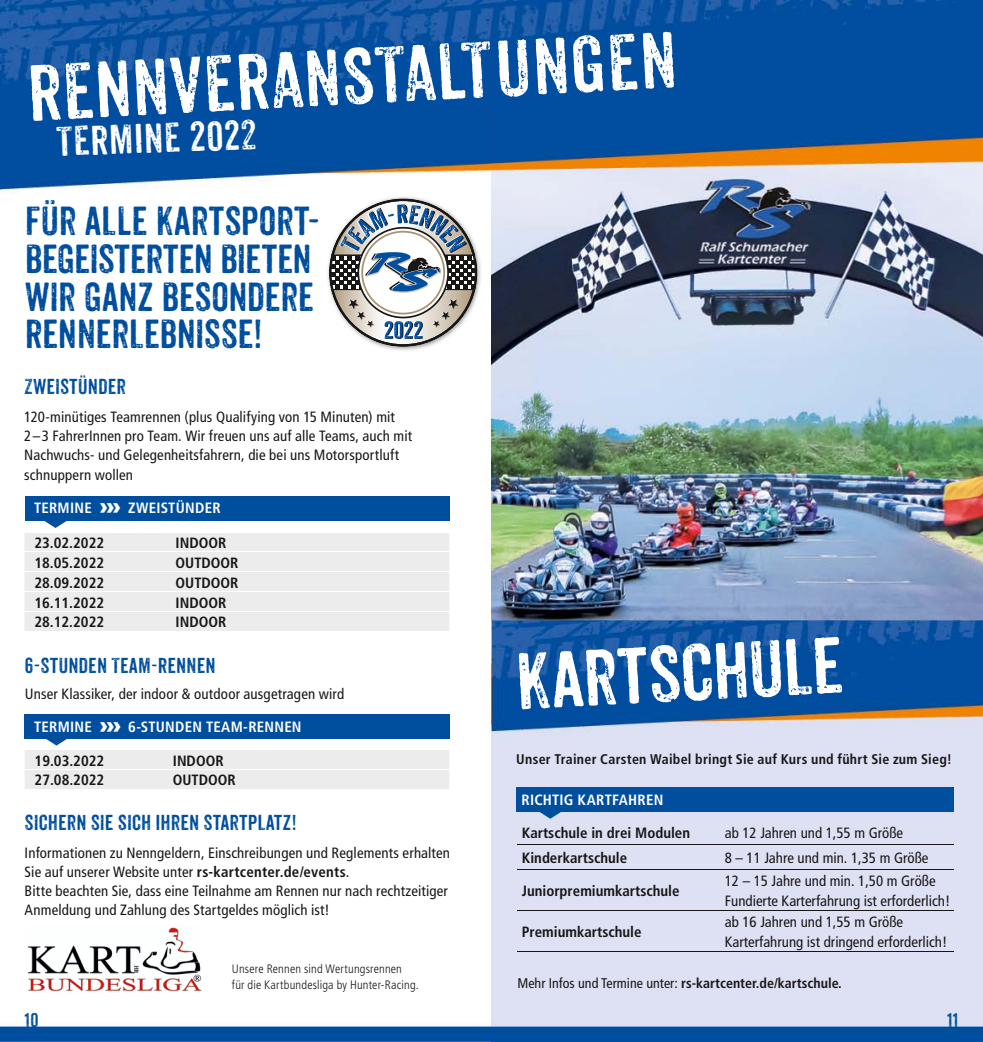
<style>
.page{position:relative;width:983px;height:1042px;background:#fff}
.page>*{position:absolute;margin:0;border:0;box-sizing:border-box;transform-origin:0 0}
.t1{font:77px "Anodyne";color:#fff}
.t2{font:40.25px "Anodyne";color:#fff}
.t3{font:39.38px/37.6px "Anodyne";letter-spacing:-.015em;color:#004e9e}
.t4{font:21px "Anodyne";color:#004e9e}
.t5{font:19.25px "Anodyne";color:#004e9e}
.t6{font:condensed 14.88px/19.2px "Frutiger";letter-spacing:.01em;color:#181716}
.t7{font:700 condensed 14.88px "Frutiger";color:#181716}
.t8{font:700 condensed 14.88px "Frutiger";letter-spacing:.015em;color:#fff}
.t9{font:700 condensed 14px "Frutiger";letter-spacing:.015em;color:#181716}
.t10{font:300 condensed 12.25px/15.8px "Frutiger";letter-spacing:.015em;color:#181716}
.s1{font-family:"LT Univers Basic";font-weight:900;font-stretch:normal;font-size:24.5px}
.s2{font-weight:700}
.s3{font-weight:400}
</style>
<div class="page">
<img style="left:0;top:0;width:982px;height:1042px">
<hr style="left:25px;top:789px;width:138px;height:1px;background:#fff">
<hr style="left:163px;top:789px;width:286px;height:1px;background:#fff">
<div style="left:25px;top:533px;width:424px;height:98px;background:#ececec"></div>
<hr style="left:25px;top:532px;width:141px;height:1px;background:#fff">
<hr style="left:166px;top:532px;width:283px;height:1px;background:#fff">
<hr style="left:25px;top:551px;width:141px;height:1px;background:#fff">
<hr style="left:166px;top:551px;width:283px;height:1px;background:#fff">
<hr style="left:25px;top:571px;width:141px;height:1px;background:#fff">
<hr style="left:166px;top:571px;width:283px;height:1px;background:#fff">
<hr style="left:25px;top:591px;width:141px;height:1px;background:#fff">
<hr style="left:166px;top:591px;width:283px;height:1px;background:#fff">
<hr style="left:25px;top:611px;width:141px;height:1px;background:#fff">
<hr style="left:166px;top:611px;width:283px;height:1px;background:#fff">
<hr style="left:25px;top:631px;width:141px;height:1px;background:#fff">
<hr style="left:166px;top:631px;width:283px;height:1px;background:#fff">
<div style="left:24px;top:714px;width:425px;height:24px;background:#004e9e"></div>
<div style="left:25px;top:496px;width:424px;height:25px;background:#004e9e"></div>
<svg style="left:25px;top:738px;width:424px;height:51px"></svg>
<svg style="left:44px;top:521px;width:23px;height:7px"></svg>
<hr style="left:516px;top:844px;width:203px;height:1px;background:#181716">
<hr style="left:719px;top:844px;width:233px;height:1px;background:#181716">
<hr style="left:516px;top:869px;width:203px;height:1px;background:#181716">
<hr style="left:719px;top:869px;width:233px;height:1px;background:#181716">
<hr style="left:516px;top:910px;width:203px;height:1px;background:#181716">
<hr style="left:719px;top:910px;width:233px;height:1px;background:#181716">
<hr style="left:516px;top:951px;width:203px;height:1px;background:#181716">
<hr style="left:719px;top:951px;width:233px;height:1px;background:#181716">
<div style="left:516px;top:787px;width:436px;height:24px;background:#004e9e"></div>
<svg style="left:538px;top:811px;width:23px;height:8px"></svg>
<img style="left:26px;top:924px;width:176px;height:69px">
<img style="left:326px;top:196px;width:156px;height:156px">
<svg style="left:330px;top:200px;width:146px;height:145px"></svg>
<svg style="left:358px;top:228px;width:90px;height:89px"></svg>
<div style="left:362px;top:232px;width:82px;height:82px;background:#fff;border-radius:50%"></div>
<svg style="left:432px;top:299px;width:27px;height:29px"></svg>
<svg style="left:347px;top:299px;width:27px;height:29px"></svg>
<svg style="left:384px;top:320px;width:39px;height:19px"></svg>
<svg style="left:331px;top:204px;width:144px;height:89px"></svg>
<h1 class="t1" style="left:25px;top:47px;width:652px;rotate:-3deg">RENN VERANSTALTUNGEN</h1>
<h2 class="t2" style="left:55px;top:117px;width:186px;rotate:-2deg">TERMINE 2022</h2>
<h3 class="t3" style="left:25px;top:202px;width:297px">FÜR ALLE KARTSPORT-<br>BEGEISTERTEN BIETEN<br>WIR GANZ BESONDERE<br>RENNERLEBNISSE!</h3>
<h3 class="t4" style="left:24px;top:374px;width:103px">ZWEISTÜNDER</h3>
<p class="t6" style="left:24px;top:407px;width:389px">120-minütiges Teamrennen (plus Qualifying von 15 Minuten) mit<br>2 – 3 FahrerInnen pro Team. Wir freuen uns auf alle Teams, auch mit Nachwuchs- und Gelegenheitsfahrern, die bei uns Motorsportluft schnuppern wollen</p>
<p class="t8" style="left:34px;top:499px;width:188px">TERMINE <span class="s1">›››</span> ZWEISTÜNDER</p>
<p class="t7" style="left:34px;top:534px;width:71px">23.02.2022</p>
<p class="t7" style="left:176px;top:534px;width:52px">INDOOR</p>
<p class="t7" style="left:34px;top:554px;width:71px">18.05.2022</p>
<p class="t7" style="left:176px;top:554px;width:64px">OUTDOOR</p>
<p class="t7" style="left:34px;top:574px;width:71px">28.09.2022</p>
<p class="t7" style="left:176px;top:574px;width:64px">OUTDOOR</p>
<p class="t7" style="left:34px;top:593px;width:71px">16.11.2022</p>
<p class="t7" style="left:176px;top:593px;width:52px">INDOOR</p>
<p class="t7" style="left:34px;top:613px;width:71px">28.12.2022</p>
<p class="t7" style="left:176px;top:613px;width:52px">INDOOR</p>
<h3 class="t4" style="left:25px;top:652px;width:192px">6-STUNDEN TEAM-RENNEN</h3>
<p class="t6" style="left:25px;top:684px;width:321px">Unser Klassiker, der indoor &amp; outdoor ausgetragen wird</p>
<p class="t8" style="left:34px;top:718px;width:269px">TERMINE <span class="s1">›››</span> 6-STUNDEN TEAM-RENNEN</p>
<p class="t7" style="left:35px;top:751px;width:71px">19.03.2022</p>
<p class="t7" style="left:173px;top:751px;width:52px">INDOOR</p>
<p class="t7" style="left:35px;top:771px;width:71px">27.08.2022</p>
<p class="t7" style="left:173px;top:771px;width:64px">OUTDOOR</p>
<h3 class="t4" style="left:25px;top:809px;width:274px">SICHERN SIE SICH IHREN STARTPLATZ!</h3>
<p class="t6" style="left:25px;top:843px;width:427px">Informationen zu Nenngeldern, Einschreibungen und Reglements erhalten Sie auf unserer Website unter <span class="s2">rs-kartcenter.de/events</span>.<br>Bitte beachten Sie, dass eine Teilnahme am Rennen nur nach rechtzeitiger Anmeldung und Zahlung des Startgeldes möglich ist!</p>
<p class="t10" style="left:232px;top:961px;width:188px">Unsere Rennen sind Wertungsrennen<br>für die Kartbundesliga by Hunter-Racing.</p>
<h1 class="t1" style="left:513px;top:635px;width:329px;rotate:-3deg">KARTSCHULE</h1>
<p class="t9" style="left:516px;top:751px;width:437px">Unser Trainer Carsten Waibel bringt Sie auf Kurs und führt Sie zum Sieg!</p>
<p class="t8" style="left:521px;top:791px;width:143px">RICHTIG KARTFAHREN</p>
<p class="t7" style="left:521px;top:824px;width:170px">Kartschule in drei Modulen</p>
<p class="t6" style="left:724px;top:823px;width:180px">ab 12 Jahren und 1,55 m Größe</p>
<p class="t7" style="left:521px;top:849px;width:107px">Kinderkartschule</p>
<p class="t6" style="left:724px;top:848px;width:205px">8 – 11 Jahre und min. 1,35 m Größe</p>
<p class="t7" style="left:521px;top:882px;width:159px">Juniorpremiumkartschule</p>
<p class="t6" style="left:724px;top:872px;width:227px">12 – 15 Jahre und min. 1,50 m Größe<br>Fundierte Karterfahrung ist erforderlich!</p>
<p class="t7" style="left:521px;top:923px;width:121px">Premiumkartschule</p>
<p class="t6" style="left:724px;top:913px;width:224px">ab 16 Jahren und 1,55 m Größe<br>Karterfahrung ist dringend erforderlich!</p>
<p class="t9" style="left:517px;top:975px;width:326px"><span class="s3">Mehr Infos und Termine unter:</span> rs-kartcenter.de/kartschule.</p>
<p class="t5" style="left:25px;top:1009px;width:15px">10</p>
<p class="t5" style="left:946px;top:1009px;width:13px">11</p>
</div>
